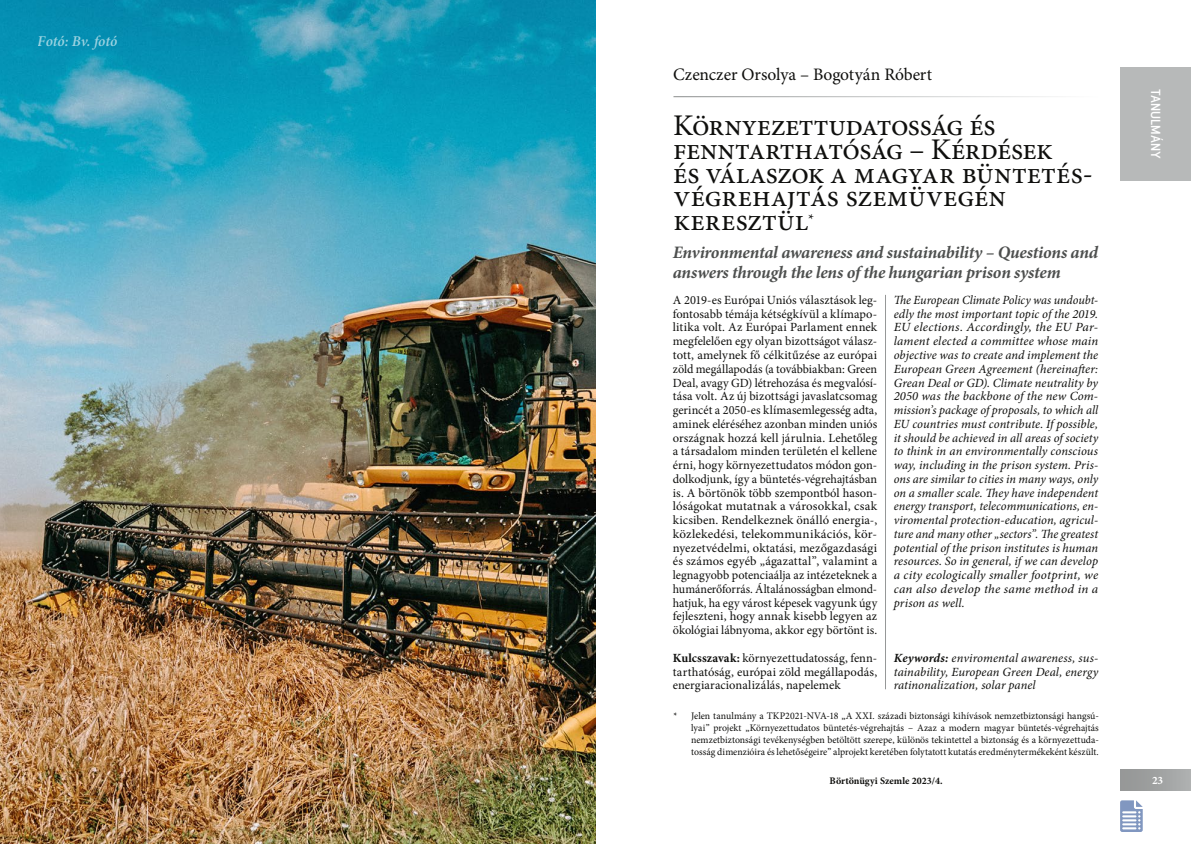
<style>
.page{position:relative;width:1191px;height:844px;background:#fff}
.page>*{position:absolute;margin:0;border:0;box-sizing:border-box;transform-origin:0 0}
.t1{font:30px/23.8px "Minion Pro";letter-spacing:-.015em;color:#0f0f0d}
.t2{font:italic 700 17.5px/20px "Minion Pro";letter-spacing:-.015em;color:#4d4f4e}
.t3{font:17.5px "Minion Pro";letter-spacing:-.005em;color:#0f0f0d}
.t4{font:italic 600 15px "Minion Pro";letter-spacing:-.005em;color:#fff}
.t5{font:700 13.12px "Lintel";letter-spacing:.01em;color:#fff}
.t6{font:12.5px/13.8px "Minion Pro";color:#0f0f0d;text-align:justify}
.t7{font:italic 12.5px/13.8px "Minion Pro";letter-spacing:.01em;color:#0f0f0d;text-align:justify}
.t8{font:700 11.25px "Minion Pro";color:#fff}
.t9{font:10px/12px "Minion Pro";color:#0f0f0d;text-align:justify}
.t10{font:700 10px "Minion Pro";color:#0f0f0d}
.s1{font-weight:700}
</style>
<div class="page">
<div style="left:1120px;top:769px;width:71px;height:21px;background:linear-gradient(to right,#939594,#adafaf)"></div>
<div style="left:1120px;top:67px;width:71px;height:114px;background:#b7b9b9"></div>
<hr style="left:885px;top:295px;width:1px;height:394px;background:#969898">
<img style="left:0;top:0;width:595px;height:843px">
<svg style="left:1120px;top:800px;width:22px;height:31px"></svg>
<p class="t4" style="left:38px;top:30px;width:81px">Fotó: Bv. fotó</p>
<h2 class="t3" style="left:673px;top:63px;width:260px">Czenczer Orsolya – Bogotyán Róbert</h2>
<h1 class="t1" style="left:673px;top:114px;width:421px">Környezettudatosság és fenntarthatóság – Kérdések<br>és válaszok a magyar büntetés&shy;végrehajtás szemüvegén keresztül<sup>*</sup></h1>
<h2 class="t2" style="left:673px;top:242px;width:427px">Environmental awareness and sustainability – Questions and answers through the lens of the hungarian prison system</h2>
<p class="t6" style="left:673px;top:293px;width:206px">A 2019-es Európai Uniós választások leg&shy;fontosabb témája kétségkívül a klímapo&shy;litika volt. Az Európai Parlament ennek megfelelően egy olyan bizottságot válasz&shy;tott, amelynek fő célkitűzése az európai zöld megállapodás (a továbbiakban: Green Deal, avagy GD) létrehozása és megvalósí&shy;tása volt. Az új bizottsági javaslatcsomag gerincét a 2050-es klímasemlegesség adta, aminek eléréséhez azonban minden uniós országnak hozzá kell járulnia. Lehetőleg a társadalom minden területén el kellene érni, hogy környezettudatos módon gon&shy;dolkodjunk, így a büntetés-végrehajtásban is. A börtönök több szempontból hason&shy;lóságokat mutatnak a városokkal, csak kicsiben. Rendelkeznek önálló energia-, közlekedési, telekommunikációs, kör&shy;nyezetvédelmi, oktatási, mezőgazdasági és számos egyéb „ágazattal”, valamint a legnagyobb potenciaálja az intézeteknek a humánerőforrás. Általánosságban elmond&shy;hatjuk, ha egy várost képesek vagyunk úgy fejleszteni, hogy annak kisebb legyen az ökológiai lábnyoma, akkor egy börtönt is.</p>
<p class="t6" style="left:673px;top:650px;width:206px"><span class="s1">Kulcsszavak:</span> környezettudatosság, fenn&shy;tarthatóság, európai zöld megállapodás, energiaracionalizálás, napelemek</p>
<p class="t7" style="left:893px;top:293px;width:206px">The European Climate Policy was undoubt&shy;edly the most important topic of the 2019.<br>EU elections. Accordingly, the EU Par&shy;lament elected a committee whose main objective was to create and implement the European Green Agreement (hereinafter:<br>Grean Deal or GD). Climate neutrality by 2050 was the backbone of the new Com&shy;mission’s package of proposals, to which all EU countries must contribute. If possible, it should be achieved in all areas of society to think in an environmentally conscious way, including in the prison system. Pris&shy;ons are similar to cities in many ways, only on a smaller scale. They have independent energy transport, telecommunications, en&shy;viromental protection-education, agricul&shy;ture and many other „sectors”. The greatest potential of the prison institutes is human resources. So in general, if we can develop a city ecologically smaller footprint, we can also develop the same method in a prison as well.</p>
<p class="t7" style="left:893px;top:650px;width:206px"><span class="s1">Keywords:</span> enviromental awareness, sus&shy;tainability, European Green Deal, energy ratinonalization, solar panel</p>
<p class="t9" style="left:691px;top:710px;width:409px;text-indent:-18px">* Jelen tanulmány a TKP2021-NVA-18 „A XXI. századi biztonsági kihívások nemzetbiztonsági hangsú&shy;lyai” projekt „Környezettudatos büntetés-végrehajtás – Azaz a modern magyar büntetés-végrehajtás nemzetbiztonsági tevékenységben betöltött szerepe, különös tekintettel a biztonság és a környezettuda&shy;tosság dimenzióira és lehetőségeire” alprojekt keretében folytatott kutatás eredménytermékeként készült.</p>
<p class="t5" style="left:1164px;top:89px;width:72px;rotate:90deg">TANULMÁNY</p>
<p class="t10" style="left:829px;top:773px;width:114px">Börtönügyi Szemle 2023/4.</p>
<p class="t8" style="left:1152px;top:772px;width:13px">23</p>
</div>
